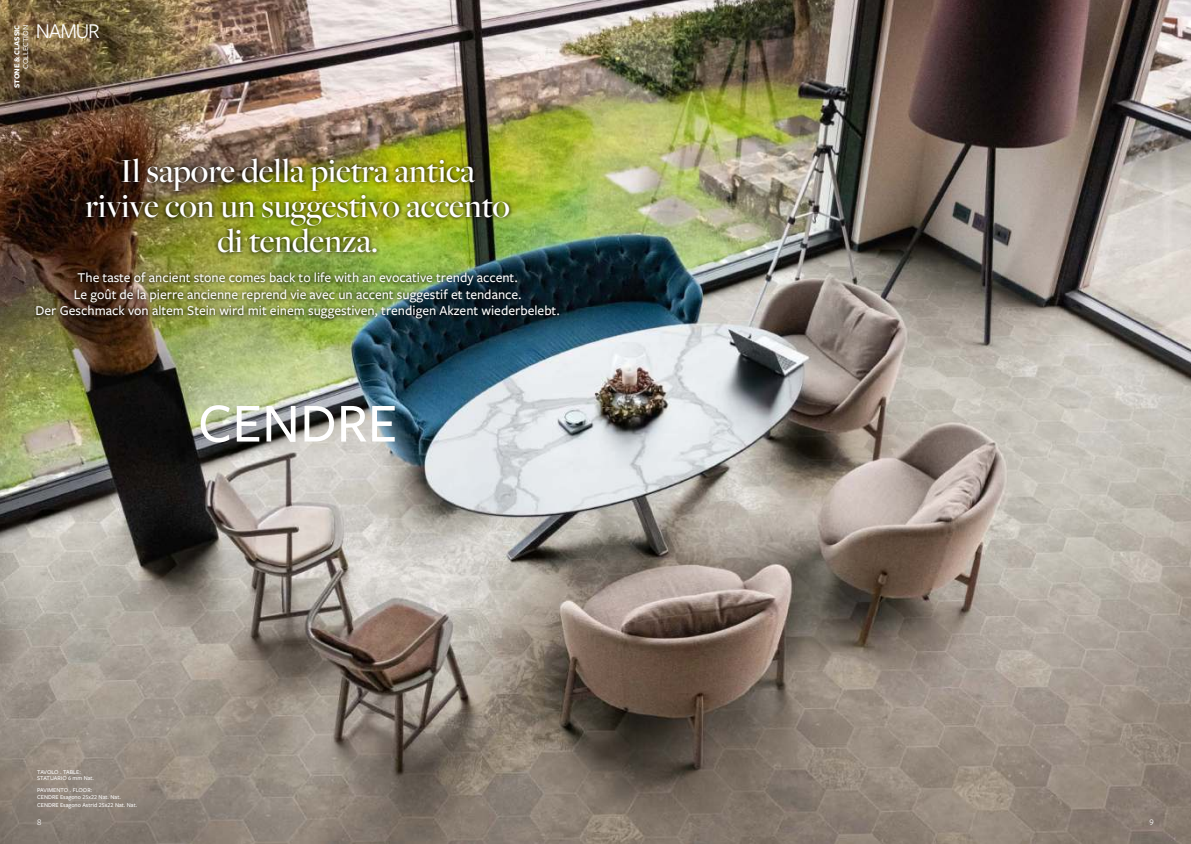
<style>
.page{position:relative;width:1191px;height:844px;background:#fff}
.page>*{position:absolute;margin:0;border:0;box-sizing:border-box;transform-origin:0 0}
.t1{font:500 56.88px "Freight Sans Pro";color:#fff}
.t2{font:500 35px/35px "Freight Big Pro";color:#fff;text-align:center}
.t3{font:21.88px "Freight Sans Pro";letter-spacing:-.05em;color:#fff}
.t4{font:500 14px/16.8px "Freight Sans Pro";color:#fff;text-align:center}
.t5{font:8.75px "Freight Sans Pro";color:#fff}
.t6{font:700 7.88px "Freight Sans Pro";color:#fff}
.t7{font:500 7.88px "Freight Sans Pro";color:#fff}
.t8{font:500 6.12px/7.4px "Freight Sans Pro";color:#fff}
</style>
<div class="page">
<img style="left:0;top:0;width:1191px;height:843px">
<img style="left:32px;top:154px;width:531px;height:169px">
<p class="t6" style="left:13px;top:88px;width:65px;rotate:-90deg">STONE &amp; CLASSIC</p>
<p class="t7" style="left:21px;top:69px;width:46px;rotate:-90deg">COLLECTION</p>
<h3 class="t3" style="left:36px;top:20px;width:66px">NAMUR</h3>
<h2 class="t2" style="left:86px;top:157px;width:426px">Il sapore della pietra antica rivive con un suggestivo accento di tendenza.</h2>
<p class="t4" style="left:36px;top:269px;width:526px">The taste of ancient stone comes back to life with an evocative trendy accent.<br>Le goût de la pierre ancienne reprend vie avec un accent suggestif et tendance.<br>Der Geschmack von altem Stein wird mit einem suggestiven, trendigen Akzent wiederbelebt.</p>
<h1 class="t1" style="left:198px;top:392px;width:201px">CENDRE</h1>
<p class="t8" style="left:37px;top:768px;width:58px;line-height:6.1px">TAVOLO . TABLE:<br>STATUARIO 6 mm Nat.</p>
<p class="t8" style="left:37px;top:786px;width:102px">PAVIMENTO . FLOOR:<br>CENDRE Esagono 25x22 Nat. Nat.<br>CENDRE Esagono Astrid 25x22 Nat. Nat.</p>
<p class="t5" style="left:37px;top:817px;width:6px">8</p>
<p class="t5" style="left:1149px;top:817px;width:6px">9</p>
</div>
